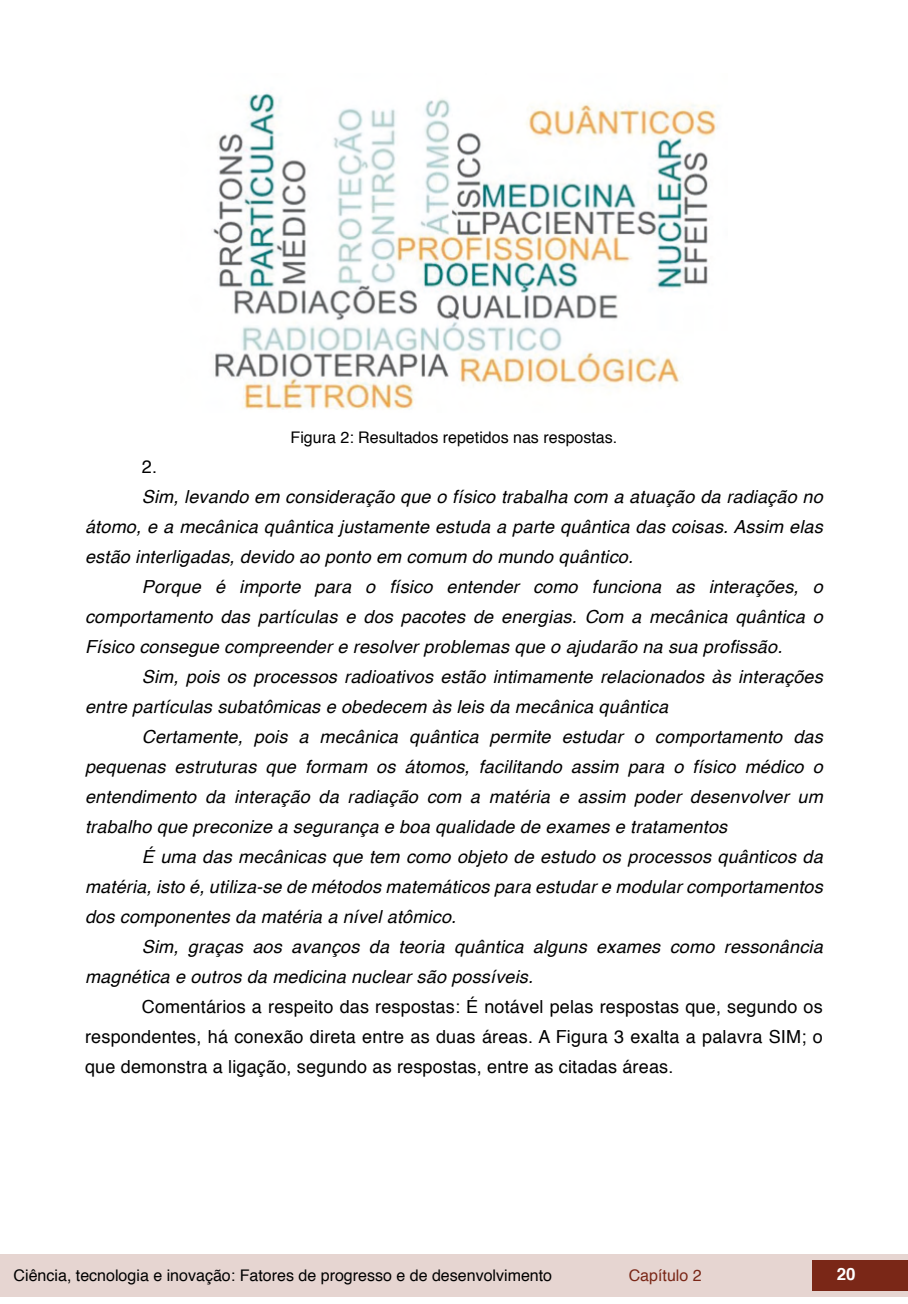
<style>
.page{position:relative;width:908px;height:1304px;background:#fff}
.page>*{position:absolute;margin:0;border:0;box-sizing:border-box;transform-origin:0 0}
.t1{font:italic 18px/30px "Helvetica";letter-spacing:.01em;color:#000;text-align:justify}
.t2{font:18px/30px "Helvetica";letter-spacing:.01em;color:#000;text-align:justify}
.t3{font:700 16.8px "Helvetica";color:#fff}
.t4{font:16px "Helvetica";color:#000}
.t5{font:16px "Helvetica";color:#7a2717}
</style>
<div class="page">
<div style="left:0;top:1254px;width:906px;height:43px;background:#e6d5d1"></div>
<div style="left:812px;top:1261px;width:95px;height:30px;background:#7a2717"></div>
<img style="left:213px;top:92px;width:505px;height:318px">
<p class="t4" style="left:290px;top:425px;width:328px">Figura 2: Resultados repetidos nas respostas.</p>
<p class="t2" style="left:142px;top:452px;width:17px">2.</p>
<p class="t1" style="left:85px;top:482px;width:738px;text-indent:57px">Sim, levando em consideração que o físico trabalha com a atuação da radiação no átomo, e a mecânica quântica justamente estuda a parte quântica das coisas. Assim elas estão interligadas, devido ao ponto em comum do mundo quântico.</p>
<p class="t1" style="left:85px;top:572px;width:738px;text-indent:57px">Porque é importe para o físico entender como funciona as interações, o comportamento das partículas e dos pacotes de energias. Com a mecânica quântica o Físico consegue compreender e resolver problemas que o ajudarão na sua profissão.</p>
<p class="t1" style="left:85px;top:662px;width:738px;text-indent:57px">Sim, pois os processos radioativos estão intimamente relacionados às interações entre partículas subatômicas e obedecem às leis da mecânica quântica</p>
<p class="t1" style="left:85px;top:722px;width:738px;text-indent:57px">Certamente, pois a mecânica quântica permite estudar o comportamento das pequenas estruturas que formam os átomos, facilitando assim para o físico médico o entendimento da interação da radiação com a matéria e assim poder desenvolver um trabalho que preconize a segurança e boa qualidade de exames e tratamentos</p>
<p class="t1" style="left:85px;top:842px;width:738px;text-indent:57px">É uma das mecânicas que tem como objeto de estudo os processos quânticos da matéria, isto é, utiliza-se de métodos matemáticos para estudar e modular comportamentos dos componentes da matéria a nível atômico.</p>
<p class="t1" style="left:85px;top:932px;width:738px;text-indent:57px">Sim, graças aos avanços da teoria quântica alguns exames como ressonância magnética e outros da medicina nuclear são possíveis.</p>
<p class="t2" style="left:85px;top:992px;width:738px;text-indent:57px">Comentários a respeito das respostas: É notável pelas respostas que, segundo os respondentes, há conexão direta entre as duas áreas. A Figura 3 exalta a palavra SIM; o que demonstra a ligação, segundo as respostas, entre as citadas áreas.</p>
<p class="t4" style="left:14px;top:1263px;width:540px">Ciência, tecnologia e inovação: Fatores de progresso e de desenvolvimento</p>
<p class="t5" style="left:628px;top:1263px;width:74px">Capítulo 2</p>
<p class="t3" style="left:836px;top:1261px;width:20px">20</p>
</div>
